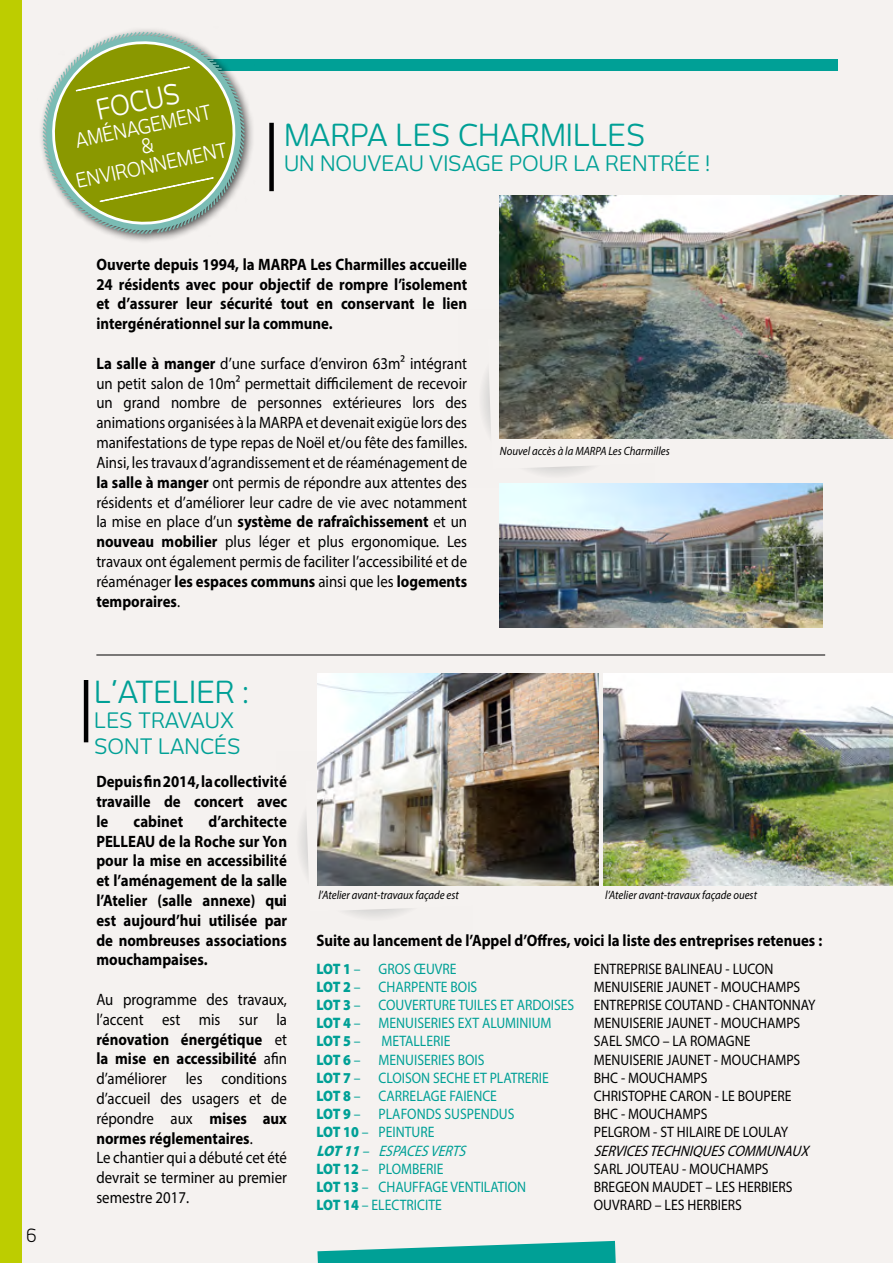
<style>
.page{position:relative;width:893px;height:1263px;background:#f5f2f0}
.page>*{position:absolute;margin:0;border:0;box-sizing:border-box;transform-origin:0 0}
.t1{font:30px "New June";color:#00a096}
.t2{font:27.75px "New June";color:#fff;scale:.9 1}
.t3{font:21px/25.2px "New June";color:#00a096}
.t4{font:19.8px/19.8px "New June";color:#fff;text-align:center;scale:.9 1}
.t5{font:18px "New June";color:#000}
.t6{font:16.5px/19.8px "Myriad Pro";color:#000;scale:.9 1}
.t7{font:700 16.5px/19.8px "Myriad Pro";color:#000;text-align:justify;scale:.9 1}
.t8{font:15.15px "Myriad Pro";color:#000;scale:.9 1}
.t9{font:15.15px "Myriad Pro";color:#00a096;scale:.9 1}
.t10{font:italic 15.15px "Myriad Pro";color:#000;scale:.9 1}
.t11{font:italic 15.15px "Myriad Pro";color:#00a096;scale:.9 1}
.t12{font:900 15.15px "Myriad Pro";color:#00a096;scale:.9 1}
.t13{font:italic 12px "Myriad Pro";color:#000;scale:.9 1}
.s1{font-weight:700}
.s2{font-weight:900}
.s3{font-weight:400}
</style>
<div class="page">
<div style="left:0;top:0;width:21px;height:1263px;background:#bdcd00"></div>
<svg style="left:317px;top:1241px;width:299px;height:22px"></svg>
<hr style="left:84px;top:680px;width:4px;height:62px;background:#000">
<div style="left:110px;top:59px;width:728px;height:12px;background:#00a096"></div>
<div style="left:269px;top:123px;width:5px;height:68px;background:#000"></div>
<hr style="left:96px;top:655px;width:729px;height:1px;background:#000">
<svg style="left:482px;top:309px;width:173px;height:178px"></svg>
<svg style="left:488px;top:329px;width:271px;height:140px"></svg>
<img style="left:500px;top:195px;width:393px;height:243px">
<svg style="left:305px;top:814px;width:272px;height:98px"></svg>
<img style="left:317px;top:673px;width:281px;height:212px">
<img style="left:603px;top:673px;width:290px;height:212px">
<div style="left:37px;top:27px;width:218px;height:218px;background:#000;opacity:.75"></div>
<svg style="left:40px;top:29px;width:207px;height:207px"></svg>
<img style="left:500px;top:484px;width:322px;height:144px">
<p class="t5" style="left:26px;top:1224px;width:12px">6</p>
<h2 class="t2" style="left:93px;top:94px;width:93px;rotate:-12deg">FOCUS</h2>
<p class="t4" style="left:66px;top:132px;width:173px;rotate:-12deg">AM ÉNAGEM ENT &amp;<br>ENVIRONNEM ENT</p>
<h1 class="t1" style="left:284px;top:117px;width:359px">MARPA LES CHARM ILLES</h1>
<p class="t3" style="left:284px;top:151px;width:427px">UN NOUVEAU VISAGE POUR LA RENTRÉE !</p>
<p class="t7" style="left:96px;top:254px;width:413px">Ouverte depuis 1994, la MARPA Les Charmilles accueille 24 résidents avec pour objectif de rompre l’isolement et d’assurer leur sécurité tout en conservant le lien intergénérationnel sur la commune.</p>
<p class="t6" style="left:96px;top:353px;width:413px;text-align:justify"><span class="s1">La salle à manger</span> d’une surface d’environ 63m² intégrant un petit salon de 10m² permettait difficilement de recevoir un grand nombre de personnes extérieures lors des animations organisées à la MARPA et devenait exigüe lors des manifestations de type repas de Noël et/ou fête des familles.<br>Ainsi, les travaux d’agrandissement et de réaménagement de <span class="s1">la salle à manger</span> ont permis de répondre aux attentes des résidents et d’améliorer leur cadre de vie avec notamment la mise en place d’un <span class="s1">système de rafraîchissement</span> et un <span class="s1">nouveau mobilier</span> plus léger et plus ergonomique. Les travaux ont également permis de faciliter l’accessibilité et de réaménager <span class="s1">les espaces communs</span> ainsi que les <span class="s1">logements temporaires</span>.</p>
<h1 class="t1" style="left:94px;top:674px;width:156px">L’ATELIER :</h1>
<p class="t3" style="left:94px;top:708px;width:148px">LES TRAVAUX<br>SONT LANCÉS</p>
<p class="t13" style="left:500px;top:443px;width:190px">Nouvel accès à la MARPA Les Charmilles</p>
<p class="t7" style="left:96px;top:771px;width:213px">Depuis fin 2014, la collectivité travaille de concert avec le</p>
<p class="t7" style="left:96px;top:811px;width:213px;text-indent:112px">d’architecte PELLEAU de la Roche sur Yon pour la mise en accessibilité et l’aménagement de la salle l’Atelier (salle annexe) qui est aujourd’hui utilisée par de nombreuses associations mouchampaises.</p>
<p class="t6" style="left:96px;top:989px;width:213px">Au programme des travaux, l’accent est mis sur la <span class="s1">rénovation énergétique</span> et <span class="s1">la mise en accessibilité</span> afin d’améliorer les conditions d’accueil des usagers et de répondre aux <span class="s1">mises aux normes réglementaires</span>.<br>Le chantier qui a débuté cet été devrait se terminer au premier semestre 2017.</p>
<p class="t7" style="left:134px;top:811px;width:57px">cabinet</p>
<p class="t13" style="left:318px;top:888px;width:158px">l’Atelier avant-travaux façade est</p>
<p class="t13" style="left:605px;top:888px;width:170px">l’Atelier avant-travaux façade ouest</p>
<p class="t7" style="left:316px;top:930px;width:563px">Suite au lancement de l’Appel d’Offres, voici la liste des entreprises retenues :</p>
<p class="t9" style="left:316px;top:959px;width:157px"><span class="s2">LOT 1</span> – GROS ŒUVRE</p>
<p class="t8" style="left:594px;top:959px;width:201px">ENTREPRISE BALINEAU - LUCON</p>
<p class="t9" style="left:316px;top:977px;width:180px"><span class="s2">LOT 2</span> – CHARPENTE BOIS</p>
<p class="t8" style="left:594px;top:977px;width:231px">MENUISERIE JAUNET - MOUCHAMPS</p>
<p class="t9" style="left:316px;top:995px;width:288px"><span class="s2">LOT 3</span> – COUVERTURE TUILES ET ARDOISES</p>
<p class="t8" style="left:594px;top:995px;width:248px">ENTREPRISE COUTAND - CHANTONNAY</p>
<p class="t9" style="left:316px;top:1014px;width:263px"><span class="s2">LOT 4</span> – MENUISERIES EXT ALUMINIUM</p>
<p class="t8" style="left:594px;top:1014px;width:231px">MENUISERIE JAUNET - MOUCHAMPS</p>
<p class="t12" style="left:316px;top:1033px;width:51px">LOT 5 <span class="s3">–</span></p>
<p class="t9" style="left:381px;top:1032px;width:78px">METALLERIE</p>
<p class="t8" style="left:594px;top:1032px;width:176px">SAEL SMCO – LA ROMAGNE</p>
<p class="t9" style="left:316px;top:1050px;width:188px"><span class="s2">LOT 6</span> – MENUISERIES BOIS</p>
<p class="t8" style="left:594px;top:1050px;width:231px">MENUISERIE JAUNET - MOUCHAMPS</p>
<p class="t9" style="left:316px;top:1068px;width:260px"><span class="s2">LOT 7</span> – CLOISON SECHE ET PLATRERIE</p>
<p class="t8" style="left:594px;top:1068px;width:128px">BHC - MOUCHAMPS</p>
<p class="t9" style="left:316px;top:1086px;width:202px"><span class="s2">LOT 8</span> – CARRELAGE FAIENCE</p>
<p class="t8" style="left:594px;top:1086px;width:221px">CHRISTOPHE CARON - LE BOUPERE</p>
<p class="t9" style="left:316px;top:1105px;width:221px"><span class="s2">LOT 9</span> – PLAFONDS SUSPENDUS</p>
<p class="t8" style="left:594px;top:1105px;width:128px">BHC - MOUCHAMPS</p>
<p class="t9" style="left:316px;top:1123px;width:133px"><span class="s2">LOT 10</span> – PEINTURE</p>
<p class="t8" style="left:594px;top:1123px;width:217px">PELGROM - ST HILAIRE DE LOULAY</p>
<p class="t11" style="left:316px;top:1141px;width:172px"><span class="s2">LOT11</span>– ESPACESVERTS</p>
<p class="t10" style="left:594px;top:1141px;width:245px">SERVICESTECHNIQUESCOMMUNAUX</p>
<p class="t9" style="left:316px;top:1159px;width:143px"><span class="s2">LOT 12</span> – PLOMBERIE</p>
<p class="t8" style="left:594px;top:1159px;width:196px">SARL JOUTEAU - MOUCHAMPS</p>
<p class="t9" style="left:316px;top:1178px;width:234px"><span class="s2">LOT 13</span> – CHAUFFAGE VENTILATION</p>
<p class="t8" style="left:594px;top:1178px;width:222px">BREGEON MAUDET – LES HERBIERS</p>
<p class="t9" style="left:316px;top:1196px;width:141px"><span class="s2">LOT 14</span> – ELECTRICITE</p>
<p class="t8" style="left:594px;top:1196px;width:166px">OUVRARD – LES HERBIERS</p>
</div>
